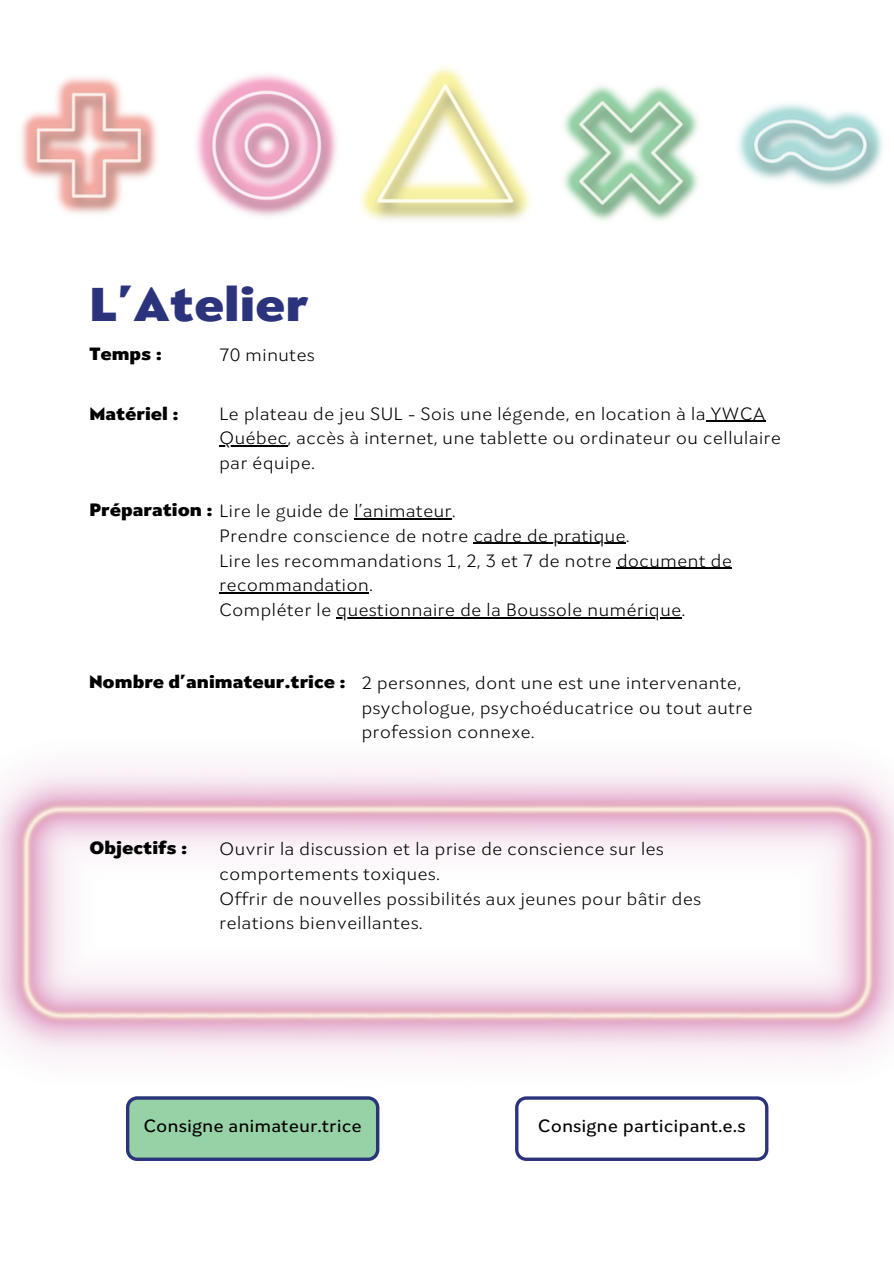
<style>
.page{position:relative;width:894px;height:1264px;background:#fff}
.page>*{position:absolute;margin:0;border:0;box-sizing:border-box;transform-origin:0 0}
.t1{font:900 48px "Seven One Eight";color:#2c337d}
.t2{font:300 18px/24.8px "Seven One Eight";color:#000}
.t3{font:900 18px "Seven One Eight";color:#000}
.t4{font:500 18px "Seven One Eight";color:#000}
.s1{font-weight:900}
</style>
<div class="page">
<img style="left:563px;top:85px;width:135px;height:136px">
<img style="left:21px;top:66px;width:510px;height:155px">
<img style="left:738px;top:103px;width:145px;height:85px">
<img style="left:0;top:767px;width:893px;height:291px">
<svg style="left:126px;top:1096px;width:253px;height:64px;background:#8ac0a1"></svg>
<svg style="left:515px;top:1096px;width:253px;height:64px"></svg>
<hr style="left:705px;top:421px;width:60px;height:1px;background:#000">
<hr style="left:219px;top:445px;width:68px;height:1px;background:#000">
<hr style="left:354px;top:518px;width:97px;height:1px;background:#000">
<hr style="left:473px;top:543px;width:152px;height:1px;background:#000">
<hr style="left:616px;top:567px;width:116px;height:1px;background:#000">
<hr style="left:219px;top:592px;width:150px;height:1px;background:#000">
<hr style="left:336px;top:617px;width:345px;height:1px;background:#000">
<h2 class="t1" style="left:89px;top:285px;width:220px">L’Atelier</h2>
<p class="t3" style="left:89px;top:346px;width:74px">Temps :</p>
<p class="t2" style="left:219px;top:344px;width:97px">70 minutes</p>
<h2 class="t3" style="left:89px;top:407px;width:91px">Matériel :</h2>
<h2 class="t2" style="left:219px;top:403px;width:547px">Le plateau de jeu SUL - Sois une légende, en location à la YWCA</h2>
<p class="t2" style="left:219px;top:427px;width:563px">Québec, accès à internet, une tablette ou ordinateur ou cellulaire par équipe.</p>
<h2 class="t2" style="left:89px;top:500px;width:367px"><span class="s1">Préparation :</span> Lire le guide de l’animateur.</h2>
<h2 class="t2" style="left:219px;top:525px;width:412px">Prendre conscience de notre cadre de pratique.</h2>
<p class="t2" style="left:219px;top:549px;width:514px">Lire les recommandations 1, 2, 3 et 7 de notre document de</p>
<p class="t2" style="left:219px;top:574px;width:467px">recommandation.<br>Compléter le questionnaire de la Boussole numérique.</p>
<p class="t3" style="left:89px;top:674px;width:258px">Nombre d’animateur.trice :</p>
<h2 class="t2" style="left:361px;top:672px;width:393px">2 personnes, dont une est une intervenante, psychologue, psychoéducatrice ou tout autre profession connexe.</h2>
<p class="t3" style="left:90px;top:840px;width:99px">Objectifs :</p>
<p class="t2" style="left:219px;top:838px;width:483px">Ouvrir la discussion et la prise de conscience sur les comportements toxiques.<br>Offrir de nouvelles possibilités aux jeunes pour bâtir des relations bienveillantes.</p>
<p class="t4" style="left:143px;top:1118px;width:220px">Consigne animateur.trice</p>
<p class="t4" style="left:537px;top:1118px;width:209px">Consigne participant.e.s</p>
</div>
